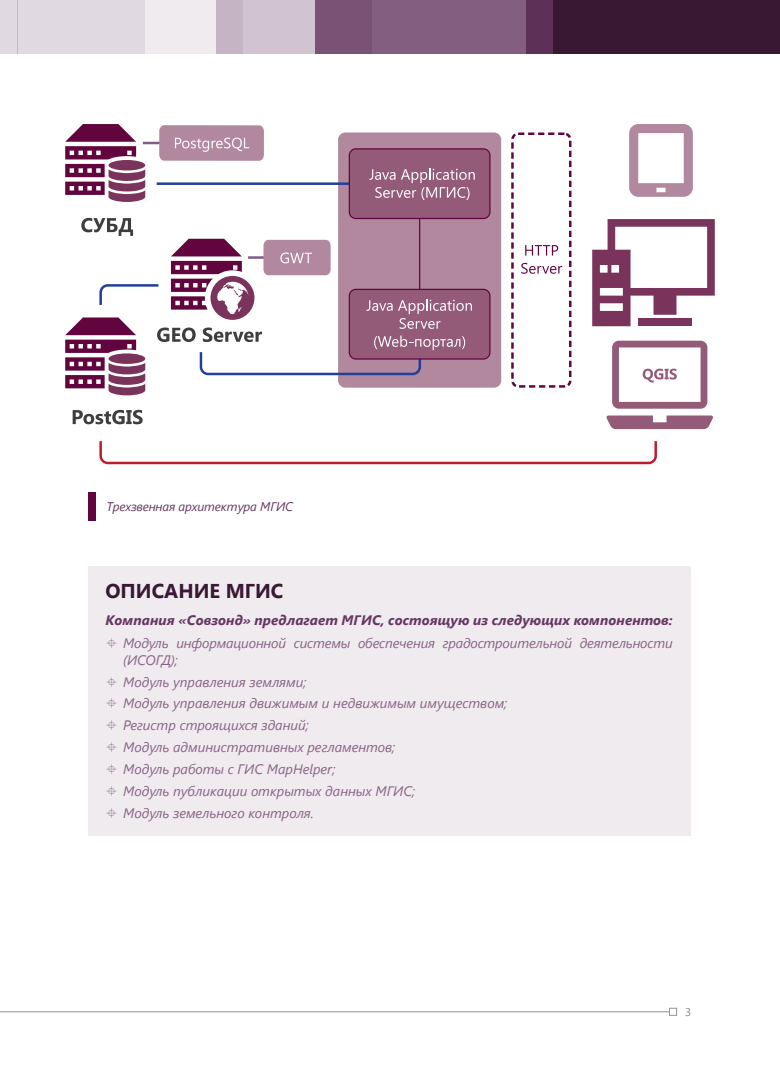
<style>
.page{position:relative;width:780px;height:1088px;background:#fff}
.page>*{position:absolute;margin:0;border:0;box-sizing:border-box;transform-origin:0 0}
.Раздел{font:700 20px "Segoe UI";color:#391833}
.t1{font:italic 13.75px/16.5px "Segoe UI";color:#876385}
.основной_текст{font:italic 700 13.75px "Segoe UI";letter-spacing:.01em;color:#653661}
.Подпись_к_рисункам{font:italic 12.5px "Segoe UI";letter-spacing:-.01em;color:#653661}
.t2{font:11.25px "Segoe UI";color:#808285}
</style>
<div class="page">
<hr style="left:0;top:1011px;width:669px;height:1px;background:#939598">
<div style="left:669px;top:1008px;width:8px;height:7px;border:1px solid #939598"></div>
<div style="left:18px;top:0;width:225px;height:53px;background:#efebef"></div>
<div style="left:0;top:0;width:18px;height:53px;background:#e1d9e1"></div>
<div style="left:18px;top:0;width:127px;height:53px;background:#e1d9e1"></div>
<div style="left:526px;top:0;width:254px;height:53px;background:#391833"></div>
<svg style="left:372px;top:0;width:181px;height:53px;background:#7d5779"></svg>
<svg style="left:216px;top:0;width:156px;height:53px;background:#af97ad"></svg>
<div style="left:89px;top:566px;width:602px;height:269px;background:#efebef"></div>
<div style="left:89px;top:493px;width:7px;height:28px;background:#62053f"></div>
<svg style="left:629px;top:124px;width:63px;height:73px"></svg>
<svg style="left:592px;top:219px;width:122px;height:107px"></svg>
<svg style="left:65px;top:124px;width:84px;height:78px"></svg>
<svg style="left:65px;top:317px;width:81px;height:79px"></svg>
<svg style="left:99px;top:284px;width:55px;height:21px"></svg>
<hr style="left:143px;top:142px;width:21px;height:2px;background:#835c85">
<div style="left:338px;top:132px;width:163px;height:256px;background:#b1889e;border-radius:7px"></div>
<svg style="left:81px;top:218px;width:52px;height:18px"></svg>
<svg style="left:73px;top:410px;width:70px;height:14px"></svg>
<svg style="left:159px;top:125px;width:105px;height:36px;background:#b792a6"></svg>
<svg style="left:511px;top:132px;width:60px;height:256px"></svg>
<svg style="left:606px;top:415px;width:107px;height:14px"></svg>
<svg style="left:612px;top:341px;width:95px;height:68px"></svg>
<svg style="left:154px;top:181px;width:268px;height:195px"></svg>
<svg style="left:99px;top:441px;width:558px;height:24px"></svg>
<hr style="left:419px;top:181px;width:1px;height:158px;background:#62053f">
<svg style="left:349px;top:289px;width:141px;height:71px;background:#98637f"></svg>
<svg style="left:349px;top:148px;width:141px;height:71px;background:#97617d"></svg>
<p class="Подпись_к_рисункам" style="left:106px;top:498px;width:188px">Трехзвенная архитектура МГИС</p>
<p class="Раздел" style="left:105px;top:576px;width:179px">ОПИСАНИЕ МГИС</p>
<p class="основной_текст" style="left:105px;top:610px;width:568px">Компания «Совзонд» предлагает МГИС, состоящую из следующих компонентов:</p>
<p class="t1" style="left:123px;top:634px;width:551px">Модуль информационной системы обеспечения градостроительной деятельности (ИСОГД);</p>
<p class="t1" style="left:123px;top:673px;width:185px">Модуль управления землями;</p>
<p class="t1" style="left:123px;top:695px;width:385px">Модуль управления движимым и недвижимым имуществом;</p>
<p class="t1" style="left:123px;top:716px;width:187px">Регистр строящихся зданий;</p>
<p class="t1" style="left:123px;top:738px;width:273px">Модуль административных регламентов;</p>
<p class="t1" style="left:123px;top:760px;width:214px">Модуль работы с ГИС MapHelper;</p>
<p class="t1" style="left:123px;top:782px;width:293px">Модуль публикации открытых данных МГИС;</p>
<p class="t1" style="left:123px;top:804px;width:192px">Модуль земельного контроля.</p>
<p class="t2" style="left:685px;top:1004px;width:8px">3</p>
</div>
